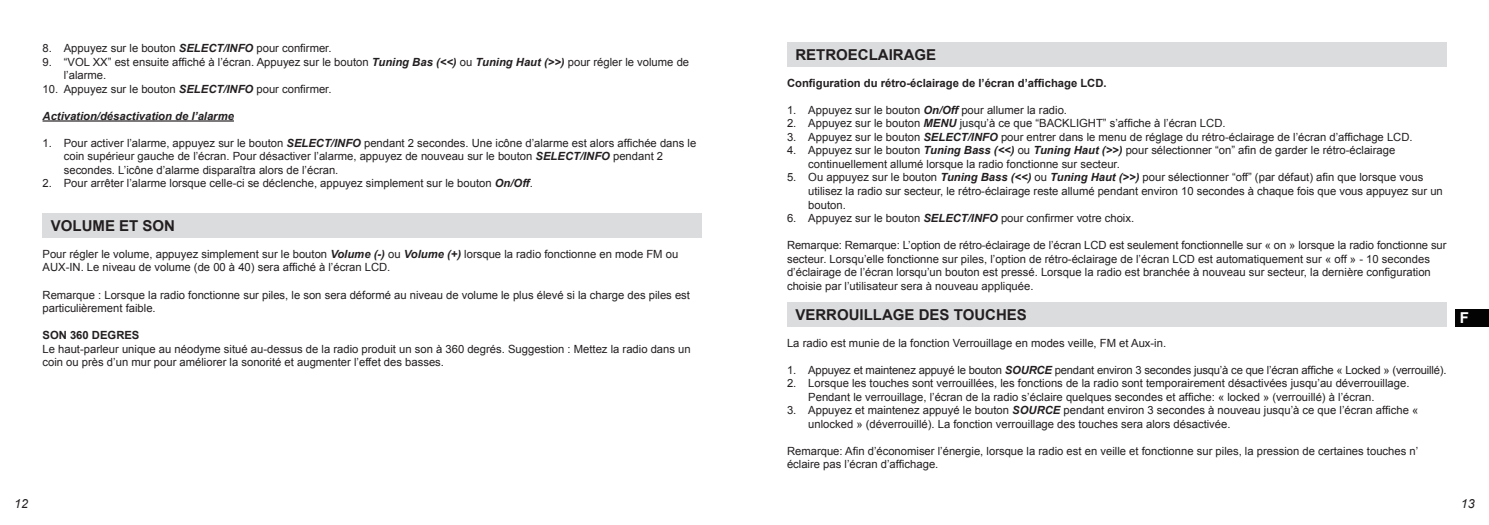
<style>
.page{position:relative;width:1489px;height:525px;background:#fff}
.page>*{position:absolute;margin:0;border:0;box-sizing:border-box;transform-origin:0 0}
.t1{font:700 15px "Arial";color:#231f20}
.t2{font:700 15px "Arial";color:#fff}
.t3{font:italic 12.5px "Arial";color:#231f20}
.t4{font:11.25px/13.5px "Arial";color:#231f20}
.t5{font:700 11.25px "Arial";color:#231f20}
.t6{font:italic 700 11.25px "Arial";color:#231f20}
.s1{font-weight:700;font-style:italic}
</style>
<div class="page">
<div style="left:43px;top:213px;width:659px;height:25px;background:#dbdcde"></div>
<div style="left:787px;top:302px;width:659px;height:24px;background:#dbdcde"></div>
<hr style="left:43px;top:120px;width:191px;height:1px;background:#231f20">
<div style="left:787px;top:43px;width:659px;height:24px;background:#dbdcde"></div>
<div style="left:1455px;top:308px;width:33px;height:18px;background:#030303"></div>
<p class="t4" style="left:43px;top:42px;width:290px">8. Appuyez sur le bouton <span class="s1">SELECT/INFO</span> pour confirmer.</p>
<p class="t4" style="left:64px;top:55px;width:627px;text-indent:-21px">9. “VOL XX” est ensuite affiché à l’écran. Appuyez sur le bouton <span class="s1">Tuning Bas (&lt;&lt;)</span> ou <span class="s1">Tuning Haut (&gt;&gt;)</span> pour régler le volume de l’alarme.</p>
<p class="t4" style="left:43px;top:82px;width:290px">10. Appuyez sur le bouton <span class="s1">SELECT/INFO</span> pour confirmer.</p>
<p class="t6" style="left:43px;top:111px;width:193px">Activation/désactivation de l’alarme</p>
<p class="t4" style="left:64px;top:136px;width:634px;text-indent:-21px">1. Pour activer l’alarme, appuyez sur le bouton <span class="s1">SELECT/INFO</span> pendant 2 secondes. Une icône d’alarme est alors affichée dans le coin supérieur gauche de l’écran. Pour désactiver l’alarme, appuyez de nouveau sur le bouton <span class="s1">SELECT/INFO</span> pendant 2 secondes. L’icône d’alarme disparaîtra alors de l’écran.</p>
<p class="t4" style="left:43px;top:177px;width:492px">2. Pour arrêter l’alarme lorsque celle-ci se déclenche, appuyez simplement sur le bouton <span class="s1">On/Off</span>.</p>
<h1 class="t1" style="left:51px;top:220px;width:126px">VOLUME ET SON</h1>
<p class="t4" style="left:43px;top:247px;width:637px">Pour régler le volume, appuyez simplement sur le bouton <span class="s1">Volume (-)</span> ou <span class="s1">Volume (+)</span> lorsque la radio fonctionne en mode FM ou<br>AUX-IN. Le niveau de volume (de 00 à 40) sera affiché à l’écran LCD.</p>
<p class="t4" style="left:43px;top:288px;width:649px">Remarque : Lorsque la radio fonctionne sur piles, le son sera déformé au niveau de volume le plus élevé si la charge des piles est particulièrement faible.</p>
<p class="t5" style="left:43px;top:330px;width:98px">SON 360 DEGRES</p>
<p class="t4" style="left:43px;top:342px;width:649px">Le haut-parleur unique au néodyme situé au-dessus de la radio produit un son à 360 degrés. Suggestion : Mettez la radio dans un coin ou près d’un mur pour améliorer la sonorité et augmenter l’effet des basses.</p>
<p class="t3" style="left:14px;top:499px;width:15px">12</p>
<h1 class="t1" style="left:795px;top:49px;width:142px">RETROECLAIRAGE</h1>
<p class="t5" style="left:787px;top:75px;width:321px">Configuration du rétro-éclairage de l’écran d’affichage LCD.</p>
<p class="t4" style="left:787px;top:103px;width:281px">1. Appuyez sur le bouton <span class="s1">On/Off</span> pour allumer la radio.</p>
<p class="t4" style="left:787px;top:117px;width:440px">2. Appuyez sur le bouton <span class="s1">MENU</span> jusqu’à ce que “BACKLIGHT” s’affiche à l’écran LCD.</p>
<p class="t4" style="left:787px;top:130px;width:627px">3. Appuyez sur le bouton <span class="s1">SELECT/INFO</span> pour entrer dans le menu de réglage du rétro-éclairage de l’écran d’affichage LCD.</p>
<p class="t4" style="left:808px;top:144px;width:588px;text-indent:-21px">4. Appuyez sur le bouton <span class="s1">Tuning Bass (&lt;&lt;)</span> ou <span class="s1">Tuning Haut (&gt;&gt;)</span> pour sélectionner “on” afin de garder le rétro-éclairage continuellement allumé lorsque la radio fonctionne sur secteur.</p>
<p class="t4" style="left:808px;top:171px;width:636px;text-indent:-21px">5. Ou appuyez sur le bouton <span class="s1">Tuning Bass (&lt;&lt;)</span> ou <span class="s1">Tuning Haut (&gt;&gt;)</span> pour sélectionner “off” (par défaut) afin que lorsque vous utilisez la radio sur secteur, le rétro-éclairage reste allumé pendant environ 10 secondes à chaque fois que vous appuyez sur un bouton.</p>
<p class="t4" style="left:787px;top:211px;width:349px">6. Appuyez sur le bouton <span class="s1">SELECT/INFO</span> pour confirmer votre choix.</p>
<p class="t4" style="left:787px;top:238px;width:661px">Remarque: Remarque: L’option de rétro-éclairage de l’écran LCD est seulement fonctionnelle sur « on » lorsque la radio fonctionne sur secteur. Lorsqu’elle fonctionne sur piles, l’option de rétro-éclairage de l’écran LCD est automatiquement sur « off » - 10 secondes d’éclairage de l’écran lorsqu’un bouton est pressé. Lorsque la radio est branchée à nouveau sur secteur, la dernière configuration choisie par l’utilisateur sera à nouveau appliquée.</p>
<h1 class="t1" style="left:795px;top:309px;width:233px">VERROUILLAGE DES TOUCHES</h1>
<p class="t4" style="left:787px;top:336px;width:380px">La radio est munie de la fonction Verrouillage en modes veille, FM et Aux-in.</p>
<p class="t4" style="left:787px;top:363px;width:661px">1. Appuyez et maintenez appuyé le bouton <span class="s1">SOURCE</span> pendant environ 3 secondes jusqu’à ce que l’écran affiche « Locked » (verrouillé).</p>
<p class="t4" style="left:808px;top:376px;width:602px;text-indent:-21px">2. Lorsque les touches sont verrouillées, les fonctions de la radio sont temporairement désactivées jusqu’au déverrouillage.<br>Pendant le verrouillage, l’écran de la radio s’éclaire quelques secondes et affiche: « locked » (verrouillé) à l’écran.</p>
<p class="t4" style="left:808px;top:403px;width:611px;text-indent:-21px">3. Appuyez et maintenez appuyé le bouton <span class="s1">SOURCE</span> pendant environ 3 secondes à nouveau jusqu’à ce que l’écran affiche « unlocked » (déverrouillé). La fonction verrouillage des touches sera alors désactivée.</p>
<p class="t4" style="left:787px;top:444px;width:632px">Remarque: Afin d’économiser l’énergie, lorsque la radio est en veille et fonctionne sur piles, la pression de certaines touches n’ éclaire pas l’écran d’affichage.</p>
<h1 class="t2" style="left:1459px;top:312px;width:11px">F</h1>
<p class="t3" style="left:1460px;top:499px;width:15px">13</p>
</div>
